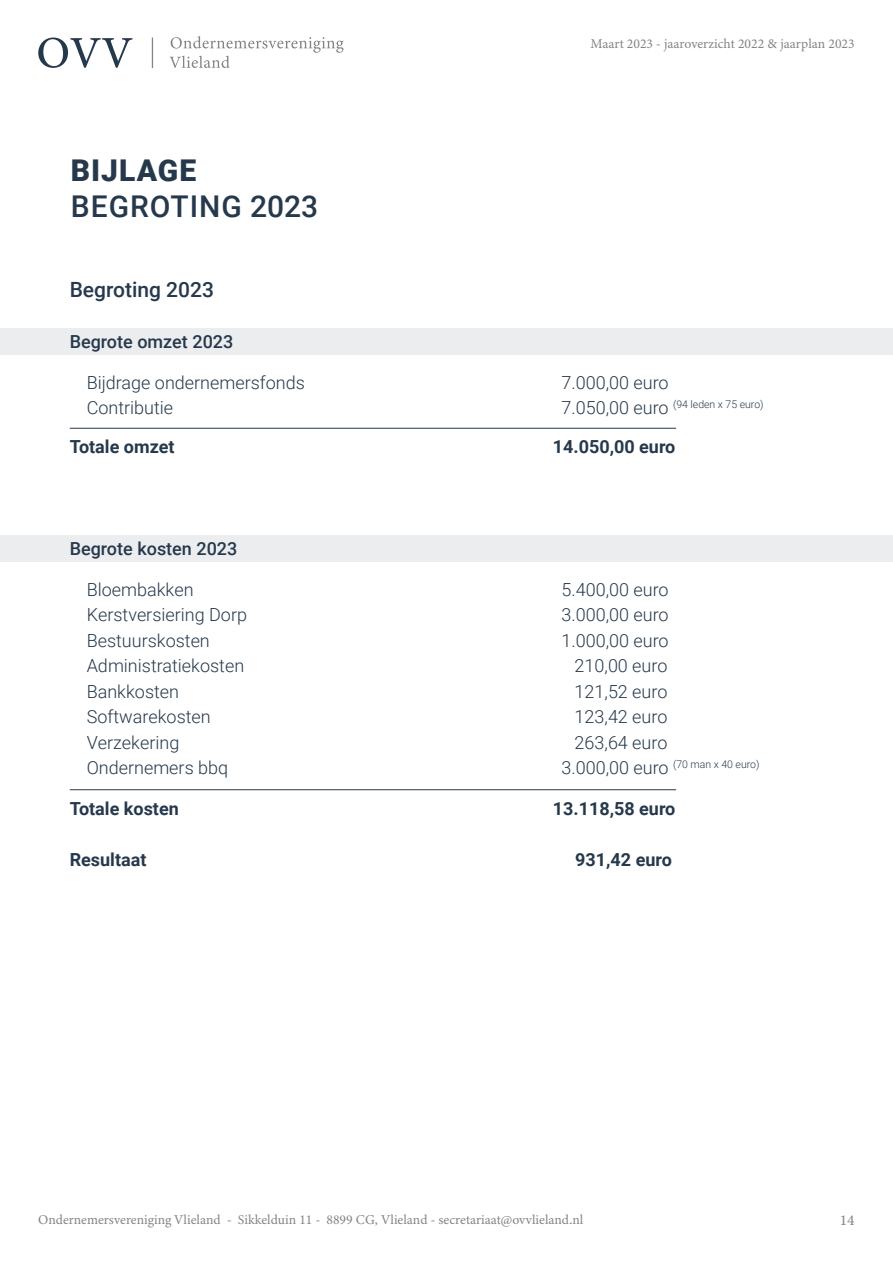
<style>
.page{position:relative;width:893px;height:1263px;background:#fff}
.page>*{position:absolute;margin:0;border:0;box-sizing:border-box;transform-origin:0 0}
.t1{font:500 30px "Roboto";letter-spacing:.035em;color:#26394c}
.t2{font:900 30px "Roboto";letter-spacing:.035em;color:#26394c}
.t3{font:500 21px "Roboto";color:#26394c}
.t4{font:300 18px "Roboto";color:#26394c}
.t5{font:700 18px "Roboto";color:#26394c}
.t6{font:500 18px "Roboto";color:#26394c}
.t7{font:15px "Minion Variable Concept";color:#818487}
.t8{font:13.5px "Minion Variable Concept";color:#818487}
.t9{font:300 10.5px "Roboto";color:#26394c}
.s1{font-size:18px}
</style>
<div class="page">
<svg style="left:38px;top:38px;width:94px;height:30px"></svg>
<svg style="left:170px;top:36px;width:174px;height:32px"></svg>
<hr style="left:152px;top:38px;width:1px;height:30px;background:#818487">
<div style="left:0;top:328px;width:893px;height:27px;background:#ecedef"></div>
<div style="left:0;top:535px;width:893px;height:27px;background:#ecedef"></div>
<hr style="left:70px;top:789px;width:606px;height:1px;background:#26394c">
<hr style="left:70px;top:428px;width:606px;height:1px;background:#26394c">
<p class="t2" style="left:71px;top:150px;width:127px">BIJLAGE</p>
<p class="t1" style="left:71px;top:186px;width:249px">BEGROTING 2023</p>
<p class="t8" style="left:590px;top:34px;width:266px">Maart 2023 - jaaroverzicht 2022 &amp; jaarplan 2023</p>
<p class="t3" style="left:70px;top:275px;width:146px">Begroting 2023</p>
<p class="t6" style="left:70px;top:329px;width:165px">Begrote omzet 2023</p>
<p class="t4" style="left:87px;top:370px;width:220px">Bijdrage ondernemersfonds</p>
<p class="t4" style="left:561px;top:370px;width:109px">7.000,00 euro</p>
<p class="t4" style="left:87px;top:395px;width:88px">Contributie</p>
<p class="t9" style="left:561px;top:397px;width:204px"><span class="s1">7.050,00 euro</span> (94 leden x 75 euro)</p>
<p class="t5" style="left:70px;top:434px;width:106px">Totale omzet</p>
<p class="t5" style="left:553px;top:434px;width:124px">14.050,00 euro</p>
<p class="t6" style="left:70px;top:536px;width:169px">Begrote kosten 2023</p>
<p class="t4" style="left:87px;top:577px;width:108px">Bloembakken</p>
<p class="t4" style="left:561px;top:577px;width:109px">5.400,00 euro</p>
<p class="t4" style="left:87px;top:602px;width:162px">Kerstversiering Dorp</p>
<p class="t4" style="left:561px;top:602px;width:109px">3.000,00 euro</p>
<p class="t4" style="left:87px;top:628px;width:125px">Bestuurskosten</p>
<p class="t4" style="left:561px;top:628px;width:109px">1.000,00 euro</p>
<p class="t4" style="left:87px;top:653px;width:159px">Administratiekosten</p>
<p class="t4" style="left:575px;top:653px;width:94px">210,00 euro</p>
<p class="t4" style="left:87px;top:679px;width:94px">Bankkosten</p>
<p class="t4" style="left:575px;top:679px;width:94px">121,52 euro</p>
<p class="t4" style="left:87px;top:704px;width:126px">Softwarekosten</p>
<p class="t4" style="left:575px;top:704px;width:94px">123,42 euro</p>
<p class="t4" style="left:87px;top:730px;width:94px">Verzekering</p>
<p class="t4" style="left:575px;top:730px;width:94px">263,64 euro</p>
<p class="t4" style="left:87px;top:755px;width:143px">Ondernemers bbq</p>
<p class="t9" style="left:561px;top:757px;width:200px"><span class="s1">3.000,00 euro</span> (70 man x 40 euro)</p>
<p class="t5" style="left:70px;top:796px;width:111px">Totale kosten</p>
<p class="t5" style="left:553px;top:796px;width:124px">13.118,58 euro</p>
<p class="t5" style="left:70px;top:847px;width:78px">Resultaat</p>
<p class="t5" style="left:575px;top:847px;width:98px">931,42 euro</p>
<p class="t8" style="left:38px;top:1210px;width:547px">Ondernemersvereniging Vlieland - Sikkelduin 11 - 8899 CG, Vlieland - secretariaat@ovvlieland.nl</p>
<p class="t7" style="left:840px;top:1209px;width:16px">14</p>
</div>
